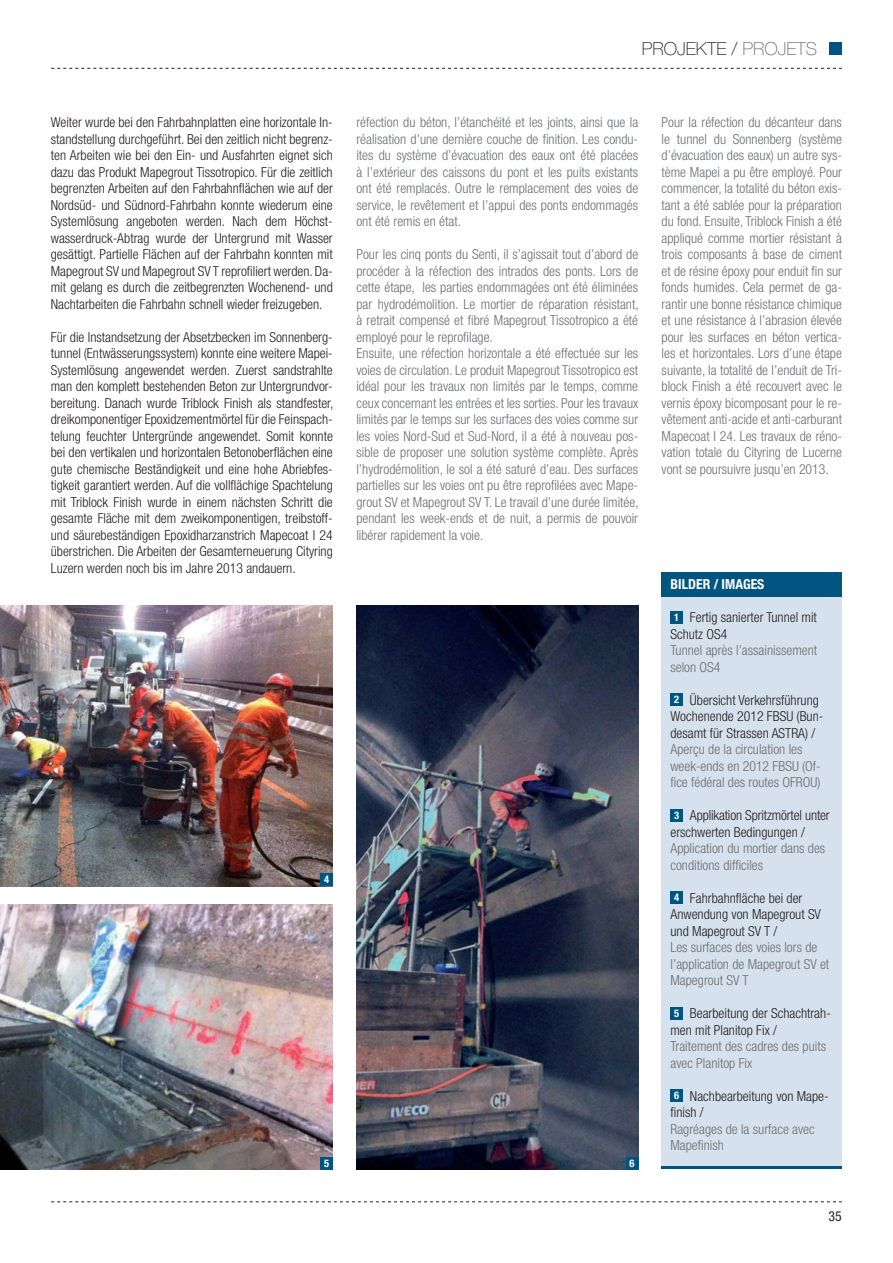
<style>
.page{position:relative;width:893px;height:1263px;background:#fff}
.page>*{position:absolute;margin:0;border:0;box-sizing:border-box;transform-origin:0 0}
.t1{font:100 18px "Helvetica Neue";color:#231f20}
.t2{font:300 condensed 13.8px/16.5px "Helvetica Neue";color:#6d6e70}
.t3{font:300 condensed 13.8px/16.5px "Helvetica Neue";color:#231f20}
.t4{font:700 condensed 13.8px "Helvetica Neue";color:#fff}
.t5{font:condensed 13.8px "Helvetica Neue";color:#231f20}
.t6{font:700 condensed 10.5px "Helvetica Neue";color:#fff}
.s1{color:#6d6e70}
.s2{font-weight:700;font-size:10.5px;color:#fff}
</style>
<div class="page">
<svg style="left:51px;top:68px;width:791px;height:1px"></svg>
<svg style="left:51px;top:1202px;width:791px;height:1px"></svg>
<div style="left:829px;top:42px;width:13px;height:13px;background:#005480"></div>
<img style="left:356px;top:606px;width:282px;height:563px">
<img style="left:0;top:904px;width:333px;height:265px">
<img style="left:0;top:606px;width:333px;height:280px">
<div style="left:626px;top:1157px;width:12px;height:12px;background:#005480"></div>
<div style="left:662px;top:573px;width:180px;height:596px;background:#d5e1ec"></div>
<div style="left:662px;top:573px;width:180px;height:24px;background:#005480"></div>
<hr style="left:662px;top:1167px;width:180px;height:2px;background:#005480">
<div style="left:670px;top:611px;width:13px;height:13px;background:#005480"></div>
<div style="left:670px;top:694px;width:13px;height:12px;background:#005480"></div>
<div style="left:670px;top:809px;width:13px;height:13px;background:#005480"></div>
<div style="left:670px;top:892px;width:13px;height:12px;background:#005480"></div>
<div style="left:670px;top:1007px;width:13px;height:13px;background:#005480"></div>
<div style="left:670px;top:1090px;width:13px;height:12px;background:#005480"></div>
<div style="left:320px;top:1157px;width:13px;height:12px;background:#005480"></div>
<div style="left:320px;top:874px;width:13px;height:12px;background:#005480"></div>
<h1 class="t1" style="left:642px;top:43px;width:177px">PROJEKTE / <span class="s1">PROJETS</span></h1>
<p class="t3" style="left:51px;top:115px;width:284px;text-align:justify">Weiter wurde bei den Fahrbahnplatten eine horizontale In&shy;standstellung durchgeführt. Bei den zeitlich nicht begrenz&shy;ten Arbeiten wie bei den Ein- und Ausfahrten eignet sich dazu das Produkt Mapegrout Tissotropico. Für die zeitlich begrenzten Arbeiten auf den Fahrbahnflächen wie auf der Nordsüd- und Südnord-Fahrbahn konnte wiederum eine Systemlösung angeboten werden. Nach dem Höchst&shy;wasserdruck-Abtrag wurde der Untergrund mit Wasser gesättigt. Partielle Flächen auf der Fahrbahn konnten mit Mapegrout SV und Mapegrout SV T reprofiliert werden. Da&shy;mit gelang es durch die zeitbegrenzten Wochenend- und Nachtarbeiten die Fahrbahn schnell wieder freizugeben.</p>
<p class="t3" style="left:51px;top:330px;width:284px;text-align:justify">Für die Instandsetzung der Absetzbecken im Sonnenberg&shy;tunnel (Entwässerungssystem) konnte eine weitere Mapei-Systemlösung angewendet werden. Zuerst sandstrahlte man den komplett bestehenden Beton zur Untergrundvor&shy;bereitung. Danach wurde Triblock Finish als standfester, dreikomponentiger Epoxidzementmörtel für die Feinspach&shy;telung feuchter Untergründe angewendet. Somit konnte bei den vertikalen und horizontalen Betonoberflächen eine gute chemische Beständigkeit und eine hohe Abriebfes&shy;tigkeit garantiert werden. Auf die vollflächige Spachtelung mit Triblock Finish wurde in einem nächsten Schritt die gesamte Fläche mit dem zweikomponentigen, treibstoff&shy;und säurebeständigen Epoxidharzanstrich Mapecoat I 24 überstrichen. Die Arbeiten der Gesamterneuerung Cityring Luzern werden noch bis im Jahre 2013 andauern.</p>
<p class="t6" style="left:324px;top:876px;width:7px">4</p>
<p class="t6" style="left:324px;top:1159px;width:7px">5</p>
<p class="t2" style="left:356px;top:115px;width:283px;text-align:justify">réfection du béton, l’étanchéité et les joints, ainsi que la réalisation d’une dernière couche de finition. Les condu&shy;ites du système d’évacuation des eaux ont été placées à l’extérieur des caissons du pont et les puits existants ont été remplacés. Outre le remplacement des voies de service, le revêtement et l’appui des ponts endommagés ont été remis en état.</p>
<p class="t2" style="left:356px;top:247px;width:284px">Pour les cinq ponts du Senti, il s’agissait tout d’abord de procéder à la réfection des intrados des ponts. Lors de cette étape, les parties endommagées ont été éliminées par hydrodémolition. Le mortier de réparation résistant, à retrait compensé et fibré Mapegrout Tissotropico a été employé pour le reprofilage.<br>Ensuite, une réfection horizontale a été effectuée sur les voies de circulation. Le produit Mapegrout Tissotropico est idéal pour les travaux non limités par le temps, comme ceux concernant les entrées et les sorties. Pour les travaux limités par le temps sur les surfaces des voies comme sur les voies Nord-Sud et Sud-Nord, il a été à nouveau pos&shy;sible de proposer une solution système complète. Après l’hydrodémolition, le sol a été saturé d’eau. Des surfaces partielles sur les voies ont pu être reprofilées avec Mape&shy;grout SV et Mapegrout SV T. Le travail d’une durée limitée, pendant les week-ends et de nuit, a permis de pouvoir libérer rapidement la voie.</p>
<p class="t6" style="left:629px;top:1159px;width:7px">6</p>
<p class="t2" style="left:662px;top:115px;width:182px;text-align:justify">Pour la réfection du décanteur dans le tunnel du Sonnenberg (système d’évacuation des eaux) un autre sys&shy;tème Mapei a pu être employé. Pour commencer, la totalité du béton exis&shy;tant a été sablée pour la préparation du fond. Ensuite, Triblock Finish a été appliqué comme mortier résistant à trois composants à base de ciment et de résine époxy pour enduit fin sur fonds humides. Cela permet de ga&shy;rantir une bonne résistance chimique et une résistance à l’abrasion élevée pour les surfaces en béton vertica&shy;les et horizontales. Lors d’une étape suivante, la totalité de l’enduit de Tri&shy;block Finish a été recouvert avec le vernis époxy bicomposant pour le re&shy;vêtement anti-acide et anti-carburant Mapecoat I 24. Les travaux de réno&shy;vation totale du Cityring de Lucerne vont se poursuivre jusqu’en 2013.</p>
<p class="t4" style="left:670px;top:579px;width:95px">BILDER / IMAGES</p>
<p class="t3" style="left:670px;top:610px;width:148px"><span class="s2">1</span> Fertig sanierter Tunnel mit<br>Schutz OS4</p>
<p class="t2" style="left:670px;top:643px;width:148px">Tunnel après l’assainissement selon OS4</p>
<p class="t3" style="left:670px;top:693px;width:154px"><span class="s2">2</span> Übersicht Verkehrsführung<br>Wochenende 2012 FBSU (Bun&shy;desamt für Strassen ASTRA) /</p>
<p class="t2" style="left:670px;top:742px;width:152px">Aperçu de la circulation les week-ends en 2012 FBSU (Of&shy;fice fédéral des routes OFROU)</p>
<p class="t3" style="left:670px;top:808px;width:161px"><span class="s2">3</span> Applikation Spritzmörtel unter erschwerten Bedingungen /</p>
<p class="t2" style="left:670px;top:841px;width:156px">Application du mortier dans des conditions difficiles</p>
<p class="t3" style="left:670px;top:891px;width:152px"><span class="s2">4</span> Fahrbahnfläche bei der<br>Anwendung von Mapegrout SV und Mapegrout SV T /</p>
<p class="t2" style="left:670px;top:940px;width:160px">Les surfaces des voies lors de l’application de Mapegrout SV et<br>Mapegrout SV T</p>
<p class="t3" style="left:670px;top:1006px;width:162px"><span class="s2">5</span> Bearbeitung der Schachtrah&shy;men mit Planitop Fix /</p>
<p class="t2" style="left:670px;top:1039px;width:157px">Traitement des cadres des puits avec Planitop Fix</p>
<p class="t3" style="left:670px;top:1089px;width:160px"><span class="s2">6</span> Nachbearbeitung von Mape&shy;finish /</p>
<p class="t2" style="left:670px;top:1122px;width:146px">Ragréages de la surface avec<br>Mapefinish</p>
<p class="t5" style="left:828px;top:1211px;width:15px">35</p>
</div>
